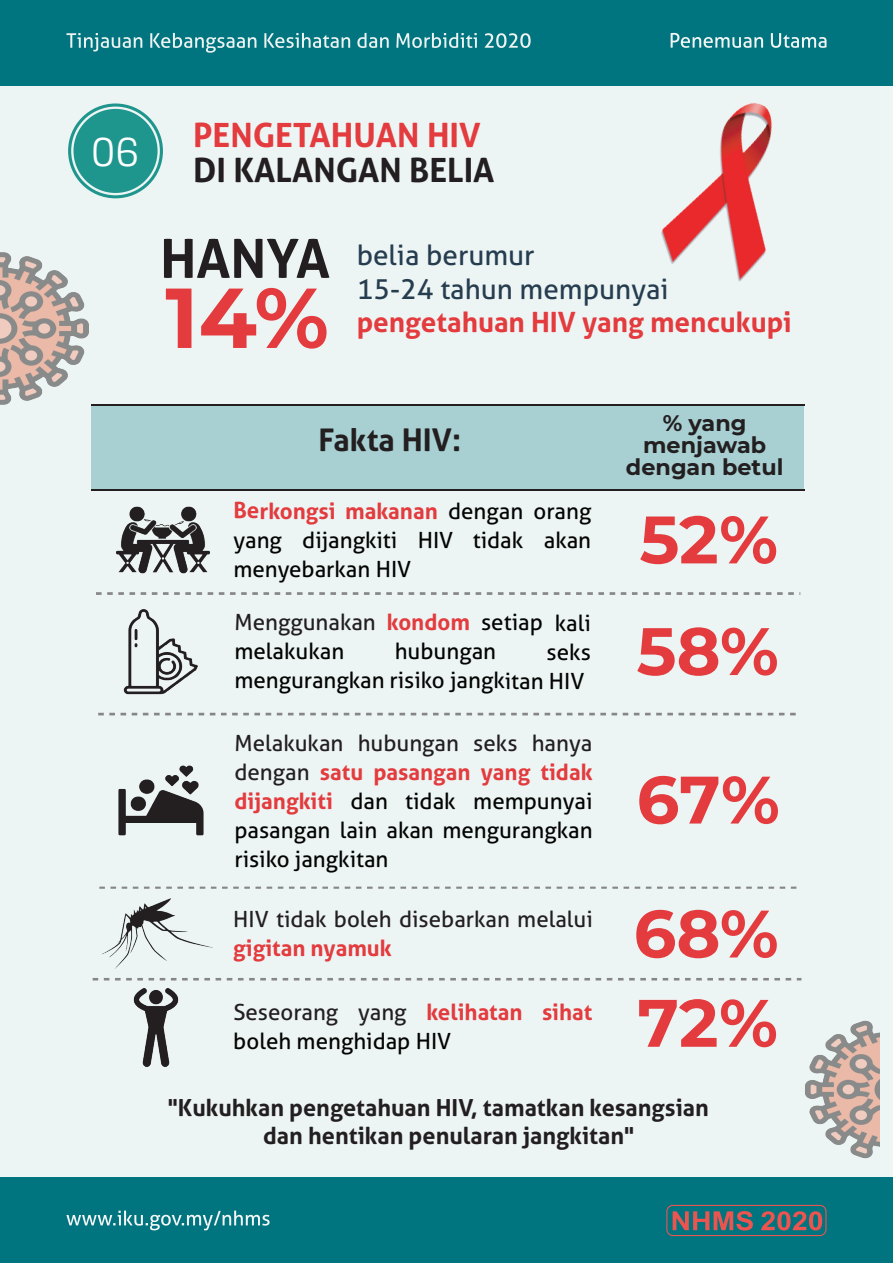
<style>
.page{position:relative;width:893px;height:1263px;background:#edf5f4}
.page>*{position:absolute;margin:0;border:0;box-sizing:border-box;transform-origin:0 0}
.t1{font:700 84.9px "Montserrat";color:#e33b3e}
.t2{font:700 66.9px/111.6px "Montserrat";color:#e33b3e}
.t3{font:700 53.55px "Aller";color:#231f20}
.t4{font:41.7px "Glegoo";color:#fff}
.t5{font:700 33.45px "Aller";color:#231f20}
.t6{font:700 33.45px "Aller";color:#e33b3e}
.t7{font:700 31.2px "Aller";color:#231f20}
.t8{font:27.9px/33.5px "Aller";color:#263d50}
.t9{font:700 27.9px "Aller";color:#e33b3e}
.t10{font:700 23.4px/27.9px "Aller";color:#231f20}
.t11{font:22.35px/29px "Aller";color:#040503;text-align:justify}
.t12{font:22.35px/29px "Aller";color:#231f20}
.t13{font:700 22.35px/22.4px "Montserrat";color:#231f20;text-align:center}
.s1{font-weight:700;color:#e33b3e}
.s2{color:#231f20}
</style>
<div class="page">
<svg style="left:68px;top:103px;width:95px;height:95px"></svg>
<img style="left:661px;top:103px;width:111px;height:179px">
<img style="left:116px;top:506px;width:94px;height:68px">
<img style="left:118px;top:765px;width:86px;height:71px">
<img style="left:133px;top:989px;width:46px;height:78px">
<img style="left:123px;top:609px;width:75px;height:86px">
<hr style="left:92px;top:489px;width:713px;height:2px;background:#231f20">
<svg style="left:96px;top:592px;width:39px;height:3px"></svg>
<svg style="left:141px;top:592px;width:5px;height:3px"></svg>
<svg style="left:152px;top:592px;width:5px;height:3px"></svg>
<svg style="left:163px;top:592px;width:39px;height:3px"></svg>
<svg style="left:208px;top:592px;width:5px;height:3px"></svg>
<svg style="left:219px;top:592px;width:5px;height:3px"></svg>
<svg style="left:230px;top:592px;width:39px;height:3px"></svg>
<svg style="left:275px;top:592px;width:5px;height:3px"></svg>
<svg style="left:286px;top:592px;width:5px;height:3px"></svg>
<svg style="left:297px;top:592px;width:39px;height:3px"></svg>
<svg style="left:342px;top:592px;width:5px;height:3px"></svg>
<svg style="left:353px;top:592px;width:5px;height:3px"></svg>
<svg style="left:364px;top:592px;width:39px;height:3px"></svg>
<svg style="left:409px;top:592px;width:5px;height:3px"></svg>
<svg style="left:420px;top:592px;width:5px;height:3px"></svg>
<svg style="left:431px;top:592px;width:39px;height:3px"></svg>
<svg style="left:476px;top:592px;width:5px;height:3px"></svg>
<svg style="left:487px;top:592px;width:5px;height:3px"></svg>
<svg style="left:498px;top:592px;width:5px;height:3px"></svg>
<svg style="left:509px;top:592px;width:28px;height:3px"></svg>
<svg style="left:543px;top:592px;width:5px;height:3px"></svg>
<svg style="left:554px;top:592px;width:5px;height:3px"></svg>
<svg style="left:565px;top:592px;width:5px;height:3px"></svg>
<svg style="left:576px;top:592px;width:28px;height:3px"></svg>
<svg style="left:610px;top:592px;width:5px;height:3px"></svg>
<svg style="left:621px;top:592px;width:5px;height:3px"></svg>
<svg style="left:632px;top:592px;width:5px;height:3px"></svg>
<svg style="left:643px;top:592px;width:28px;height:3px"></svg>
<svg style="left:677px;top:592px;width:5px;height:3px"></svg>
<svg style="left:688px;top:592px;width:5px;height:3px"></svg>
<svg style="left:699px;top:592px;width:5px;height:3px"></svg>
<svg style="left:710px;top:592px;width:28px;height:3px"></svg>
<svg style="left:744px;top:592px;width:5px;height:3px"></svg>
<svg style="left:755px;top:592px;width:5px;height:3px"></svg>
<svg style="left:766px;top:592px;width:5px;height:3px"></svg>
<svg style="left:777px;top:592px;width:23px;height:3px"></svg>
<svg style="left:98px;top:713px;width:17px;height:2px"></svg>
<svg style="left:154px;top:713px;width:39px;height:2px"></svg>
<svg style="left:221px;top:713px;width:39px;height:2px"></svg>
<svg style="left:299px;top:713px;width:28px;height:2px"></svg>
<svg style="left:366px;top:713px;width:28px;height:2px"></svg>
<svg style="left:433px;top:713px;width:39px;height:2px"></svg>
<svg style="left:500px;top:713px;width:39px;height:2px"></svg>
<svg style="left:578px;top:713px;width:28px;height:2px"></svg>
<svg style="left:645px;top:713px;width:39px;height:2px"></svg>
<svg style="left:712px;top:713px;width:39px;height:2px"></svg>
<svg style="left:790px;top:713px;width:6px;height:2px"></svg>
<svg style="left:99px;top:887px;width:17px;height:2px"></svg>
<svg style="left:144px;top:887px;width:39px;height:2px"></svg>
<svg style="left:222px;top:887px;width:39px;height:2px"></svg>
<svg style="left:289px;top:887px;width:39px;height:2px"></svg>
<svg style="left:367px;top:887px;width:39px;height:2px"></svg>
<svg style="left:445px;top:887px;width:28px;height:2px"></svg>
<svg style="left:512px;top:887px;width:39px;height:2px"></svg>
<svg style="left:590px;top:887px;width:28px;height:2px"></svg>
<svg style="left:657px;top:887px;width:39px;height:2px"></svg>
<svg style="left:735px;top:887px;width:39px;height:2px"></svg>
<svg style="left:115px;top:978px;width:28px;height:2px"></svg>
<svg style="left:182px;top:978px;width:28px;height:2px"></svg>
<svg style="left:238px;top:978px;width:39px;height:2px"></svg>
<svg style="left:305px;top:978px;width:28px;height:2px"></svg>
<svg style="left:372px;top:978px;width:28px;height:2px"></svg>
<svg style="left:428px;top:978px;width:39px;height:2px"></svg>
<svg style="left:495px;top:978px;width:28px;height:2px"></svg>
<svg style="left:562px;top:978px;width:28px;height:2px"></svg>
<svg style="left:618px;top:978px;width:39px;height:2px"></svg>
<svg style="left:685px;top:978px;width:28px;height:2px"></svg>
<svg style="left:752px;top:978px;width:28px;height:2px"></svg>
<img style="left:102px;top:898px;width:110px;height:70px">
<div style="left:92px;top:406px;width:712px;height:83px;background:#a8cfd1"></div>
<hr style="left:92px;top:404px;width:713px;height:2px;background:#231f20">
<img style="left:805px;top:1020px;width:75px;height:139px">
<img style="left:0;top:252px;width:92px;height:157px">
<div style="left:0;top:0;width:893px;height:85px;background:#007580"></div>
<div style="left:0;top:1178px;width:893px;height:85px;background:#007580"></div>
<svg style="left:66px;top:1210px;width:204px;height:20px"></svg>
<svg style="left:671px;top:33px;width:92px;height:15px"></svg>
<svg style="left:771px;top:33px;width:55px;height:15px"></svg>
<svg style="left:66px;top:33px;width:76px;height:18px"></svg>
<svg style="left:150px;top:33px;width:106px;height:20px"></svg>
<svg style="left:264px;top:33px;width:86px;height:15px"></svg>
<svg style="left:357px;top:33px;width:32px;height:15px"></svg>
<svg style="left:396px;top:33px;width:81px;height:15px"></svg>
<svg style="left:484px;top:33px;width:47px;height:15px"></svg>
<svg style="left:666px;top:1205px;width:160px;height:31px"></svg>
<p class="t4" style="left:91px;top:127px;width:50px">06</p>
<p class="t6" style="left:193px;top:115px;width:289px">PENGETAHUAN HIV</p>
<p class="t5" style="left:193px;top:149px;width:303px">DI KALANGAN BELIA</p>
<p class="t3" style="left:160px;top:226px;width:171px">HANYA</p>
<p class="t1" style="left:165px;top:257px;width:165px">14%</p>
<p class="t8" style="left:357px;top:239px;width:313px">belia berumur<br>15-24 tahun mempunyai</p>
<p class="t9" style="left:357px;top:305px;width:437px">pengetahuan HIV yang mencukupi</p>
<p class="t7" style="left:318px;top:420px;width:144px">Fakta HIV:</p>
<p class="t11" style="left:233px;top:496px;width:360px"><span class="s1">Berkongsi makanan</span> dengan orang yang dijangkiti HIV tidak akan menyebarkan HIV</p>
<p class="t11" style="left:234px;top:608px;width:358px"><span class="s2">Menggunakan</span> <span class="s1">kondom</span> setiap kali melakukan</p>
<p class="t11" style="left:395px;top:637px;width:103px">hubungan</p>
<p class="t11" style="left:234px;top:637px;width:358px;text-align:right">seks<br>mengurangkan risiko jangkitan HIV</p>
<p class="t11" style="left:234px;top:728px;width:360px"><span class="s2">Melakukan hubungan seks hanya dengan</span> <span class="s1">satu pasangan yang tidak dijangkiti</span> dan tidak mempunyai pasangan lain akan mengurangkan risiko jangkitan</p>
<p class="t12" style="left:233px;top:905px;width:361px">HIV tidak boleh disebarkan melalui <span class="s1">gigitan nyamuk</span></p>
<p class="t11" style="left:233px;top:998px;width:361px"><span class="s2">Seseorang yang</span> <span class="s1">kelihatan sihat </span>boleh menghidap HIV</p>
<p class="t13" style="left:626px;top:410px;width:159px">% yang menjawab dengan betul</p>
<p class="t2" style="left:637px;top:480px;width:144px">52%<br>58%</p>
<p class="t2" style="left:634px;top:729px;width:148px;line-height:133.9px">67%<br>68%</p>
<p class="t2" style="left:637px;top:964px;width:142px">72%</p>
<p class="t10" style="left:263px;top:1093px;width:447px;text-indent:-95px">"Kukuhkan pengetahuan HIV, tamatkan kesangsian dan hentikan penularan jangkitan"</p>
</div>
